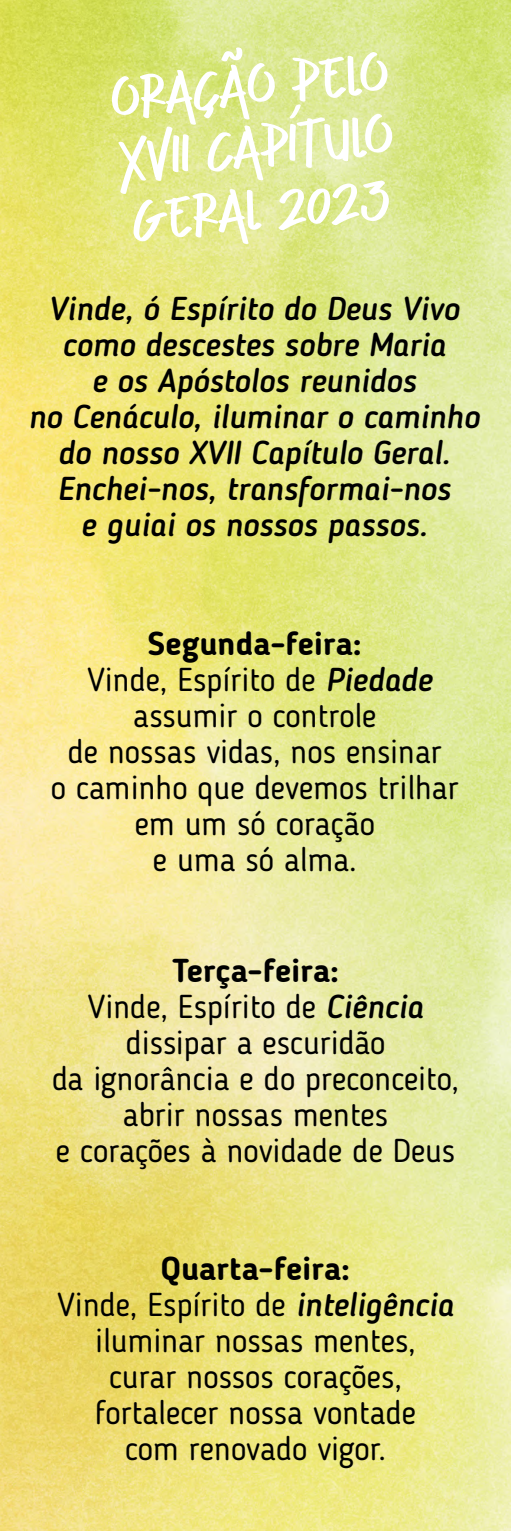
<style>
.page{position:relative;width:511px;height:1531px;background:#fff}
.page>*{position:absolute;margin:0;border:0;box-sizing:border-box;transform-origin:0 0}
.t1{font:61.8px/61.8px "Clint Marker";color:#fff;text-align:justify}
.t2{font:60px "Clint Marker";color:#fff}
.t3{font:33px/36px "Blogger Sans";color:#000;text-align:center}
.t4{font:italic 500 33px/36px "Blogger Sans";color:#000;text-align:center}
.s1{font-weight:700}
.s2{font-weight:500;font-style:italic}
</style>
<div class="page">
<img style="left:0;top:0;width:510px;height:1531px">
<svg style="left:289px;top:104px;width:12px;height:15px"></svg>
<svg style="left:219px;top:46px;width:25px;height:17px"></svg>
<h1 class="t1" style="left:108px;top:70px;width:279px;rotate:-6deg">ORACAO PELO XVII CAPITULO GERAL 2023</h1>
<h2 class="t2" style="left:200px;top:60px;width:18px">,</h2>
<p class="t4" style="left:28px;top:294px;width:452px">Vinde, ó Espírito do Deus Vivo como descestes sobre Maria<br>e os Apóstolos reunidos<br>no Cenáculo, iluminar o caminho do nosso XVII Capítulo Geral.<br>Enchei-nos, transformai-nos<br>e guiai os nossos passos.</p>
<p class="t3" style="left:51px;top:628px;width:409px"><span class="s1">Segunda-feira:<br></span>Vinde, Espírito de <span class="s2">Piedade </span>assumir o controle<br>de nossas vidas, nos ensinar<br>o caminho que devemos trilhar em um só coração<br>e uma só alma.</p>
<p class="t3" style="left:52px;top:955px;width:408px"><span class="s1">Terça-feira:<br></span>Vinde, Espírito de <span class="s2">Ciência </span>dissipar a escuridão<br>da ignorância e do preconceito, abrir nossas mentes<br>e corações à novidade de Deus</p>
<p class="t3" style="left:57px;top:1253px;width:397px"><span class="s1">Quarta-feira:<br></span>Vinde, Espírito de <span class="s2">inteligência </span>iluminar nossas mentes, curar nossos corações, fortalecer nossa vontade<br>com renovado vigor.</p>
</div>
